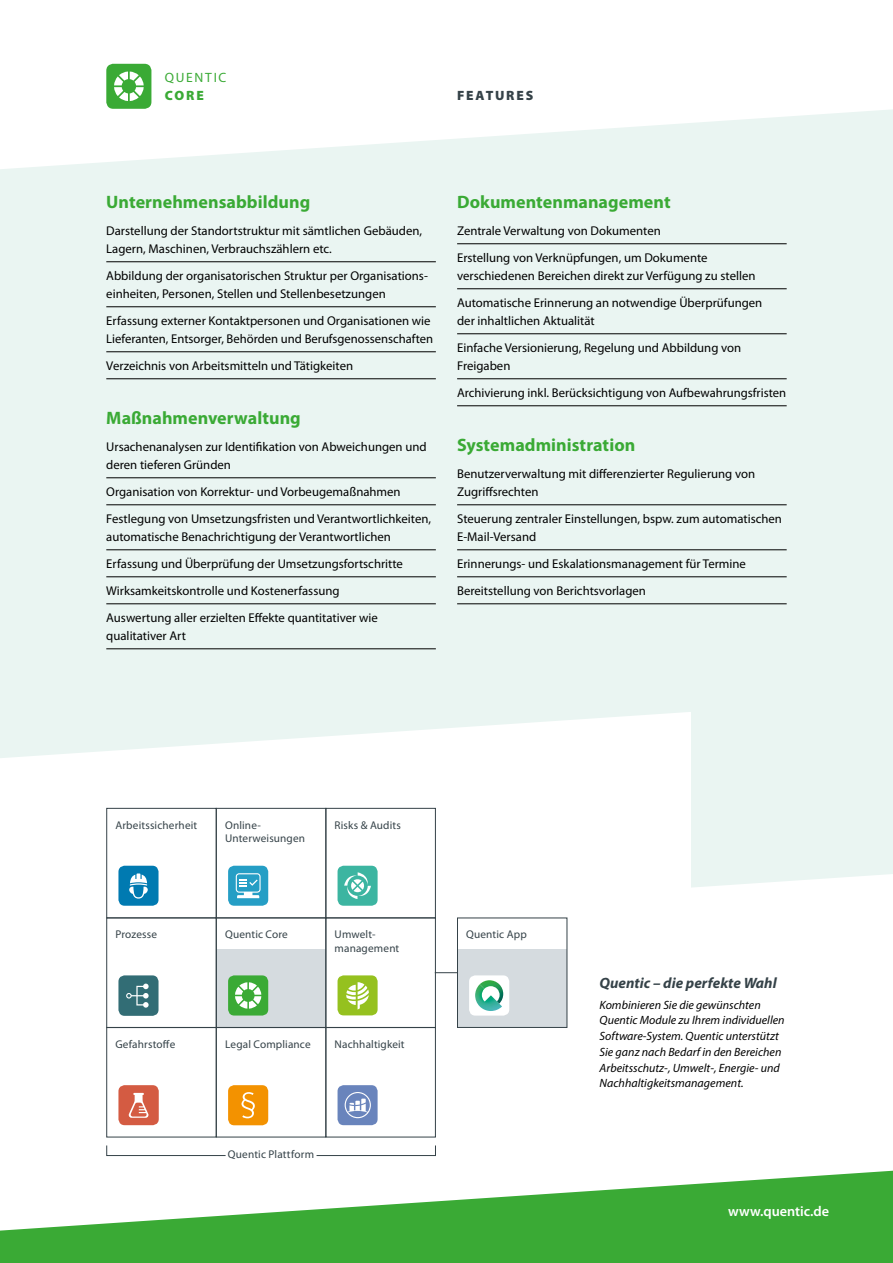
<style>
.page{position:relative;width:893px;height:1263px;background:#fff}
.page>*{position:absolute;margin:0;border:0;box-sizing:border-box;transform-origin:0 0}
.t1{font:700 18px "Myriad Pro";color:#3aaa35}
.t2{font:italic 700 15px "Myriad Pro";color:#354248}
.t3{font:600 14.25px "Myriad Pro";color:#fff}
.t4{font:900 13.5px "Myriad Pro";letter-spacing:.135em;color:#354248}
.t5{font:13.5px "Myriad Pro";letter-spacing:.125em;color:#3aaa35}
.t6{font:900 13.5px "Myriad Pro";color:#3aaa35}
.t7{font:12.75px/27px "Myriad Pro";color:#000}
.t8{font:italic 12px/15.8px "Myriad Pro";color:#000}
.t9{font:11.25px/13.5px "Myriad Pro";letter-spacing:.015em;color:#354248}
</style>
<div class="page">
<div style="left:0;top:109px;width:893px;height:779px;background:#eaf5f2"></div>
<svg style="left:0;top:712px;width:691px;height:426px"></svg>
<div style="left:216px;top:949px;width:110px;height:78px;background:#d5dbdf"></div>
<svg style="left:0;top:1170px;width:893px;height:93px;fill:#3aaa35"></svg>
<div style="left:216px;top:917px;width:110px;height:111px;border:1px solid #354248"></div>
<div style="left:106px;top:917px;width:111px;height:111px;border:1px solid #354248"></div>
<div style="left:216px;top:1027px;width:110px;height:110px;border:1px solid #354248"></div>
<div style="left:326px;top:917px;width:110px;height:111px;border:1px solid #354248"></div>
<div style="left:216px;top:808px;width:110px;height:110px;border:1px solid #354248"></div>
<div style="left:326px;top:808px;width:110px;height:110px;border:1px solid #354248"></div>
<div style="left:106px;top:808px;width:111px;height:110px;border:1px solid #354248"></div>
<div style="left:326px;top:1027px;width:110px;height:110px;border:1px solid #354248"></div>
<div style="left:106px;top:1027px;width:111px;height:110px;border:1px solid #354248"></div>
<svg style="left:316px;top:1145px;width:120px;height:11px"></svg>
<div style="left:228px;top:975px;width:40px;height:40px;background:#3aaa35;border-radius:6px"></div>
<svg style="left:235px;top:982px;width:26px;height:27px"></svg>
<div style="left:118px;top:866px;width:41px;height:40px;background:#007ab1;border-radius:6px"></div>
<svg style="left:129px;top:873px;width:19px;height:26px"></svg>
<div style="left:228px;top:866px;width:40px;height:40px;background:#259ec5;border-radius:6px"></div>
<svg style="left:236px;top:873px;width:25px;height:25px"></svg>
<div style="left:338px;top:866px;width:40px;height:40px;background:#3cb5a1;border-radius:6px"></div>
<svg style="left:344px;top:872px;width:27px;height:27px"></svg>
<div style="left:118px;top:975px;width:41px;height:41px;background:#326d75;border-radius:6px"></div>
<svg style="left:126px;top:983px;width:23px;height:25px"></svg>
<div style="left:338px;top:975px;width:40px;height:40px;background:#95c11f;border-radius:6px"></div>
<svg style="left:346px;top:982px;width:23px;height:27px"></svg>
<div style="left:118px;top:1085px;width:41px;height:40px;background:#d45b42;border-radius:6px"></div>
<svg style="left:129px;top:1093px;width:20px;height:25px"></svg>
<div style="left:228px;top:1085px;width:40px;height:40px;background:#f39200;border-radius:6px"></div>
<svg style="left:241px;top:1092px;width:14px;height:26px"></svg>
<div style="left:338px;top:1085px;width:40px;height:40px;background:#6984bc;border-radius:6px"></div>
<svg style="left:345px;top:1092px;width:26px;height:26px"></svg>
<hr style="left:435px;top:972px;width:44px;height:1px;background:#354248">
<div style="left:457px;top:949px;width:110px;height:78px;background:#d5dbdf"></div>
<div style="left:457px;top:917px;width:110px;height:111px;border:1px solid #354248"></div>
<div style="left:469px;top:975px;width:40px;height:40px;background:#fff;border-radius:6px"></div>
<img style="left:475px;top:984px;width:27px;height:27px">
<img style="left:480px;top:980px;width:23px;height:23px">
<svg style="left:106px;top:1145px;width:120px;height:11px"></svg>
<hr style="left:106px;top:261px;width:330px;height:1px;background:#000">
<hr style="left:106px;top:306px;width:330px;height:1px;background:#000">
<hr style="left:106px;top:351px;width:330px;height:1px;background:#000">
<hr style="left:106px;top:378px;width:330px;height:1px;background:#000">
<hr style="left:106px;top:477px;width:330px;height:1px;background:#000">
<hr style="left:106px;top:504px;width:330px;height:1px;background:#000">
<hr style="left:106px;top:549px;width:330px;height:1px;background:#000">
<hr style="left:106px;top:576px;width:330px;height:1px;background:#000">
<hr style="left:106px;top:603px;width:330px;height:1px;background:#000">
<hr style="left:106px;top:648px;width:330px;height:1px;background:#000">
<hr style="left:457px;top:243px;width:330px;height:1px;background:#000">
<hr style="left:457px;top:288px;width:330px;height:1px;background:#000">
<hr style="left:457px;top:333px;width:330px;height:1px;background:#000">
<hr style="left:457px;top:378px;width:330px;height:1px;background:#000">
<hr style="left:457px;top:405px;width:330px;height:1px;background:#000">
<hr style="left:457px;top:504px;width:330px;height:1px;background:#000">
<hr style="left:457px;top:549px;width:330px;height:1px;background:#000">
<hr style="left:457px;top:576px;width:330px;height:1px;background:#000">
<hr style="left:457px;top:603px;width:330px;height:1px;background:#000">
<div style="left:106px;top:64px;width:45px;height:45px;background:#3aaa35;border-radius:7px"></div>
<svg style="left:114px;top:72px;width:30px;height:29px"></svg>
<p class="t5" style="left:165px;top:69px;width:63px">QUENTIC</p>
<p class="t6" style="left:165px;top:88px;width:40px">CORE</p>
<p class="t4" style="left:457px;top:88px;width:78px">FEATURES</p>
<h1 class="t1" style="left:106px;top:190px;width:205px">Unternehmensabbildung</h1>
<p class="t7" style="left:106px;top:221px;width:317px;line-height:18px">Darstellung der Standortstruktur mit sämtlichen Gebäuden,<br>Lagern, Maschinen, Verbrauchszählern etc.</p>
<p class="t7" style="left:106px;top:266px;width:323px;line-height:18px">Abbildung der organisatorischen Struktur per Organisations&shy;einheiten, Personen, Stellen und Stellenbesetzungen</p>
<p class="t7" style="left:106px;top:311px;width:328px;line-height:18px">Erfassung externer Kontaktpersonen und Organisationen wie<br>Lieferanten, Entsorger, Behörden und Berufsgenossenschaften</p>
<p class="t7" style="left:106px;top:352px;width:248px">Verzeichnis von Arbeitsmitteln und Tätigkeiten</p>
<h1 class="t1" style="left:106px;top:406px;width:196px">Maßnahmenverwaltung</h1>
<p class="t7" style="left:106px;top:437px;width:322px;line-height:18px">Ursachenanalysen zur Identifikation von Abweichungen und deren tieferen Gründen</p>
<p class="t7" style="left:106px;top:478px;width:326px">Organisation von Korrektur- und Vorbeugemaßnahmen<br>Festlegung von Umsetzungsfristen und Verantwortlichkeiten,</p>
<p class="t7" style="left:106px;top:523px;width:298px">automatische Benachrichtigung der Verantwortlichen Erfassung und Überprüfung der Umsetzungsfortschritte Wirksamkeitskontrolle und Kostenerfassung Auswertung aller erzielten Effekte quantitativer wie</p>
<p class="t7" style="left:106px;top:622px;width:81px">qualitativer Art</p>
<h1 class="t1" style="left:457px;top:190px;width:215px">Dokumentenmanagement</h1>
<p class="t7" style="left:457px;top:217px;width:252px">Zentrale Verwaltung von Dokumenten<br>Erstellung von Verknüpfungen, um Dokumente</p>
<p class="t7" style="left:457px;top:262px;width:307px">verschiedenen Bereichen direkt zur Verfügung zu stellen<br>Automatische Erinnerung an notwendige Überprüfungen</p>
<p class="t7" style="left:457px;top:307px;width:286px">der inhaltlichen Aktualität<br>Einfache Versionierung, Regelung und Abbildung von</p>
<p class="t7" style="left:457px;top:352px;width:331px">Freigaben<br>Archivierung inkl. Berücksichtigung von Aufbewahrungsfristen</p>
<h1 class="t1" style="left:457px;top:433px;width:180px">Systemadministration</h1>
<p class="t7" style="left:457px;top:464px;width:300px;line-height:18px">Benutzerverwaltung mit differenzierter Regulierung von<br>Zugriffsrechten</p>
<p class="t7" style="left:457px;top:509px;width:326px;line-height:18px">Steuerung zentraler Einstellungen, bspw. zum automatischen<br>E-Mail-Versand</p>
<p class="t7" style="left:457px;top:550px;width:290px">Erinnerungs- und Eskalationsmanagement für Termine<br>Bereitstellung von Berichtsvorlagen</p>
<p class="t9" style="left:115px;top:818px;width:83px">Arbeitssicherheit</p>
<p class="t9" style="left:225px;top:818px;width:82px">Online-<br>Unterweisungen</p>
<p class="t9" style="left:335px;top:818px;width:68px">Risks &amp; Audits</p>
<p class="t9" style="left:115px;top:927px;width:43px">Prozesse</p>
<p class="t9" style="left:225px;top:927px;width:64px">Quentic Core</p>
<p class="t9" style="left:335px;top:927px;width:66px">Umwelt&shy;management</p>
<p class="t9" style="left:466px;top:927px;width:62px">Quentic App</p>
<p class="t9" style="left:115px;top:1037px;width:61px">Gefahrstoffe</p>
<p class="t9" style="left:225px;top:1037px;width:87px">Legal Compliance</p>
<p class="t9" style="left:335px;top:1037px;width:72px">Nachhaltigkeit</p>
<p class="t2" style="left:600px;top:973px;width:179px">Quentic – die perfekte Wahl</p>
<p class="t8" style="left:600px;top:996px;width:187px">Kombinieren Sie die gewünschten Quentic Module zu Ihrem individuellen Software-System. Quentic unterstützt Sie ganz nach Bedarf in den Bereichen Arbeitsschutz-, Umwelt-, Energie- und Nachhaltigkeitsmanagement.</p>
<p class="t9" style="left:228px;top:1148px;width:88px">Quentic Plattform</p>
<p class="t3" style="left:728px;top:1202px;width:102px">www.quentic.de</p>
</div>
